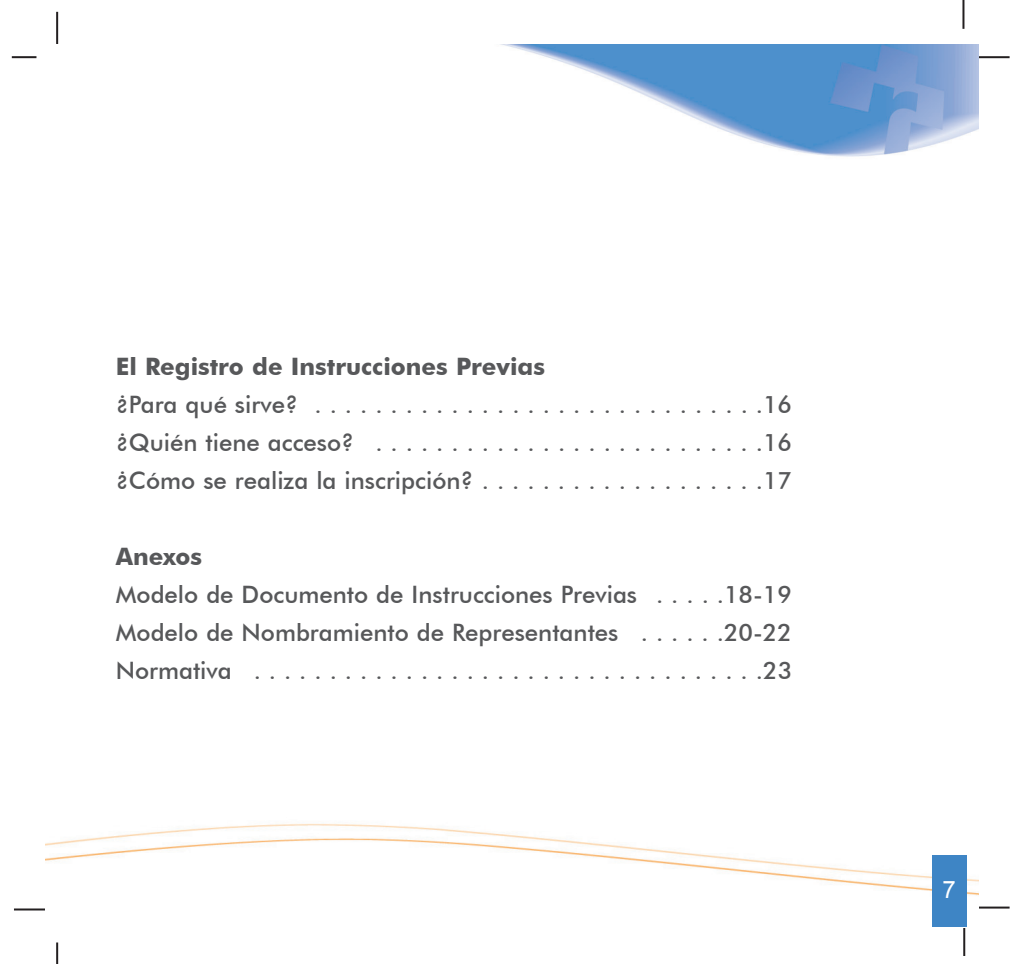
<style>
.page{position:relative;width:1020px;height:964px;background:#fff}
.page>*{position:absolute;margin:0;border:0;box-sizing:border-box;transform-origin:0 0}
.t1{font:500 24px/38px "Futura BT";color:#57585a;text-align:justify}
.t2{font:700 24px "Futura BT";color:#57585a}
.t3{font:24px "Arial";color:#fff}
</style>
<div class="page">
<hr style="left:56px;top:12px;width:2px;height:32px;background:#231f20">
<hr style="left:12px;top:56px;width:24px;height:2px;background:#231f20">
<hr style="left:14px;top:908px;width:32px;height:2px;background:#231f20">
<hr style="left:56px;top:943px;width:2px;height:21px;background:#231f20">
<hr style="left:963px;top:927px;width:2px;height:29px;background:#231f20">
<hr style="left:978px;top:907px;width:32px;height:2px;background:#231f20">
<hr style="left:962px;top:0;width:2px;height:29px;background:#231f20">
<hr style="left:978px;top:56px;width:32px;height:2px;background:#231f20">
<img style="left:500px;top:44px;width:478px;height:113px">
<img style="left:46px;top:823px;width:932px;height:104px">
<div style="left:932px;top:856px;width:34px;height:72px;background:#3e85c5"></div>
<p class="t2" style="left:116px;top:352px;width:431px">El Registro de Instrucciones Previas</p>
<p class="t1" style="left:116px;top:385px;width:678px">¿Para qué sirve? . . . . . . . . . . . . . . . . . . . . . . . . . . . . . .16 ¿Quién tiene acceso? . . . . . . . . . . . . . . . . . . . . . . . . . .16 ¿Cómo se realiza la inscripción? . . . . . . . . . . . . . . . . . . .17</p>
<p class="t2" style="left:116px;top:542px;width:88px">Anexos</p>
<p class="t1" style="left:116px;top:575px;width:678px">Modelo de Documento de Instrucciones Previas . . . . .18-19<br>Modelo de Nombramiento de Representantes . . . . . .20-22<br>Normativa . . . . . . . . . . . . . . . . . . . . . . . . . . . . . . . . . .23</p>
<p class="t3" style="left:943px;top:876px;width:15px">7</p>
</div>
